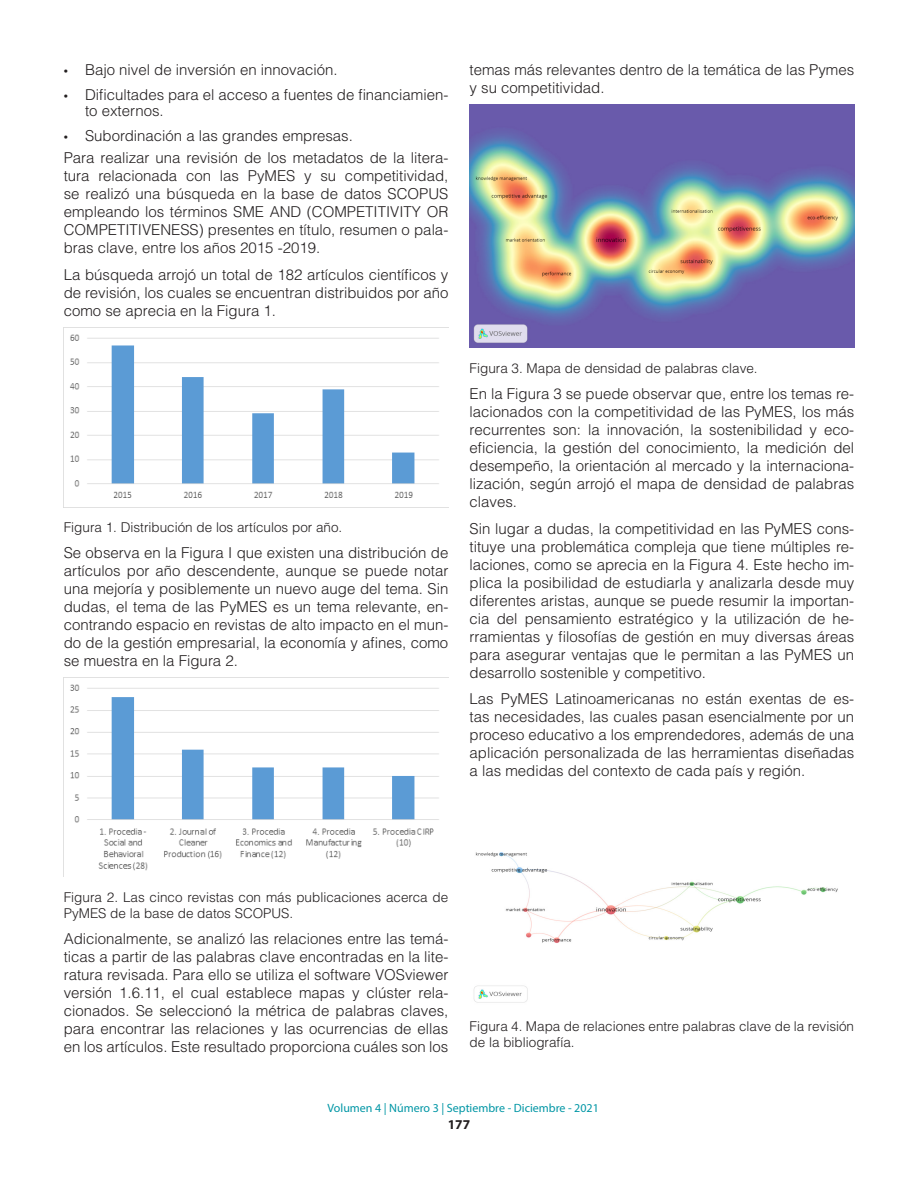
<style>
.page{position:relative;width:918px;height:1188px;background:#fff}
.page>*{position:absolute;margin:0;border:0;box-sizing:border-box;transform-origin:0 0}
.TEXTO{font:300 15px/18px "Helvetica LT Std";color:#231f20;text-align:justify}
.pie_de_foto{font:300 13.5px/16.2px "Helvetica LT Std";color:#231f20}
.t1{font:700 13.5px "Myriad Pro";color:#231f20}
.t2{font:12px "Myriad Pro";color:#0096a5}
.s1{font-family:"Myriad Pro";font-weight:400}
</style>
<div class="page">
<img style="left:64px;top:327px;width:384px;height:171px">
<img style="left:70px;top:684px;width:369px;height:187px">
<img style="left:470px;top:104px;width:385px;height:244px">
<img style="left:473px;top:852px;width:365px;height:151px">
<p class="TEXTO" style="left:64px;top:60px;width:275px"><span class="s1">•</span> Bajo nivel de inversión en innovación.</p>
<p class="TEXTO" style="left:85px;top:86px;width:365px;line-height:16.5px;text-indent:-21px"><span class="s1">•</span> Dificultades para el acceso a fuentes de financiamien&shy;to externos.</p>
<p class="TEXTO" style="left:64px;top:127px;width:291px"><span class="s1">•</span> Subordinación a las grandes empresas.</p>
<p class="TEXTO" style="left:64px;top:149px;width:386px">Para realizar una revisión de los metadatos de la litera&shy;tura relacionada con las PyMES y su competitividad, se realizó una búsqueda en la base de datos SCOPUS empleando los términos SME AND (COMPETITIVITY OR COMPETITIVENESS) presentes en título, resumen o pala&shy;bras clave, entre los años 2015 -2019.</p>
<p class="TEXTO" style="left:64px;top:265px;width:386px">La búsqueda arrojó un total de 182 artículos científicos y de revisión, los cuales se encuentran distribuidos por año como se aprecia en la Figura 1.</p>
<p class="pie_de_foto" style="left:64px;top:519px;width:280px">Figura 1. Distribución de los artículos por año.</p>
<p class="TEXTO" style="left:64px;top:544px;width:386px">Se observa en la Figura I que existen una distribución de artículos por año descendente, aunque se puede notar una mejoría y posiblemente un nuevo auge del tema. Sin dudas, el tema de las PyMES es un tema relevante, en&shy;contrando espacio en revistas de alto impacto en el mun&shy;do de la gestión empresarial, la economía y afines, como se muestra en la Figura 2.</p>
<p class="TEXTO" style="left:470px;top:60px;width:386px">temas más relevantes dentro de la temática de las Pymes y su competitividad.</p>
<p class="pie_de_foto" style="left:470px;top:359px;width:290px">Figura 3. Mapa de densidad de palabras clave.</p>
<p class="TEXTO" style="left:470px;top:385px;width:386px">En la Figura 3 se puede observar que, entre los temas re&shy;lacionados con la competitividad de las PyMES, los más recurrentes son: la innovación, la sostenibilidad y eco&shy;eficiencia, la gestión del conocimiento, la medición del desempeño, la orientación al mercado y la internaciona&shy;lización, según arrojó el mapa de densidad de palabras claves.</p>
<p class="TEXTO" style="left:470px;top:519px;width:386px">Sin lugar a dudas, la competitividad en las PyMES cons&shy;tituye una problemática compleja que tiene múltiples re&shy;laciones, como se aprecia en la Figura 4. Este hecho im&shy;plica la posibilidad de estudiarla y analizarla desde muy diferentes aristas, aunque se puede resumir la importan&shy;cia del pensamiento estratégico y la utilización de he&shy;rramientas y filosofías de gestión en muy diversas áreas para asegurar ventajas que le permitan a las PyMES un desarrollo sostenible y competitivo.</p>
<p class="TEXTO" style="left:470px;top:690px;width:386px">Las PyMES Latinoamericanas no están exentas de es&shy;tas necesidades, las cuales pasan esencialmente por un proceso educativo a los emprendedores, además de una aplicación personalizada de las herramientas diseñadas a las medidas del contexto de cada país y región.</p>
<p class="pie_de_foto" style="left:64px;top:889px;width:386px">Figura 2. Las cinco revistas con más publicaciones acerca de<br>PyMES de la base de datos SCOPUS.</p>
<p class="TEXTO" style="left:64px;top:930px;width:386px">Adicionalmente, se analizó las relaciones entre las temá&shy;ticas a partir de las palabras clave encontradas en la lite&shy;ratura revisada. Para ello se utiliza el software VOSviewer versión 1.6.11, el cual establece mapas y clúster rela&shy;cionados. Se seleccionó la métrica de palabras claves, para encontrar las relaciones y las ocurrencias de ellas en los artículos. Este resultado proporciona cuáles son los</p>
<p class="pie_de_foto" style="left:470px;top:1018px;width:386px">Figura 4. Mapa de relaciones entre palabras clave de la revisión de la bibliografía.</p>
<p class="t2" style="left:328px;top:1101px;width:273px">Volumen 4 | Número 3 | Septiembre - Diciembre - 2021</p>
<p class="t1" style="left:448px;top:1116px;width:24px">177</p>
</div>
